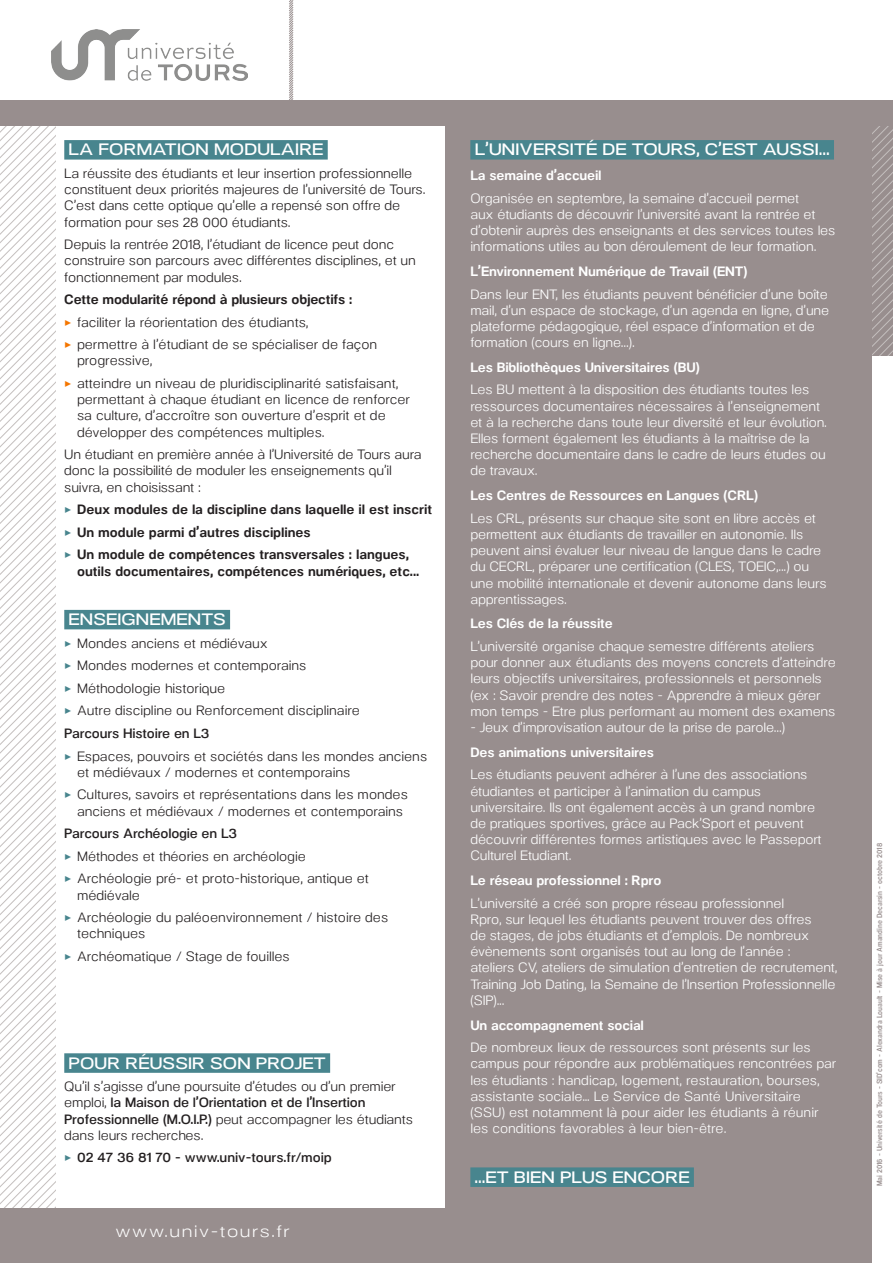
<style>
.page{position:relative;width:893px;height:1263px;background:#fff}
.page>*{position:absolute;margin:0;border:0;box-sizing:border-box;transform-origin:0 0}
.stabilo_Shs{font:600 16.5px "Neo Gram Extended";letter-spacing:.01em;color:#fff}
.t1{font:16.5px "Neo Gram Extended";letter-spacing:.1em;color:#fff}
.Parag_sdt{font:13.5px/16.2px "Neo Gram";letter-spacing:-.01em;color:#fff}
.Parag_sdt-2{font:13.5px/16.2px "Neo Gram";color:#231f20}
.Parag_sdt-3{font:700 13.5px "Neo Gram";letter-spacing:-.01em;color:#fff}
.Parag_sdt-4{font:700 13.5px/16.2px "Neo Gram";color:#231f20}
.Parag_sdt-5{font:600 13.5px "Neo Gram";letter-spacing:-.01em;color:#231f20}
.t2{font:600 7.5px "Neo Gram Condensed";letter-spacing:-.01em;color:#988e8e}
.s1{color:#f47600}
.s2{color:#48858e}
.s3{font-weight:600}
</style>
<div class="page">
<svg style="left:0;top:126px;width:56px;height:1082px"></svg>
<svg style="left:289px;top:0;width:5px;height:100px"></svg>
<svg style="left:872px;top:126px;width:21px;height:230px"></svg>
<div style="left:0;top:1208px;width:447px;height:55px;background:#988e8e"></div>
<div style="left:446px;top:124px;width:426px;height:1139px;background:#988e8e"></div>
<div style="left:0;top:100px;width:893px;height:26px;background:#988e8e"></div>
<img style="left:51px;top:30px;width:196px;height:51px">
<div style="left:64px;top:140px;width:264px;height:20px;background:#48858e"></div>
<div style="left:64px;top:610px;width:166px;height:19px;background:#48858e"></div>
<div style="left:64px;top:1053px;width:266px;height:20px;background:#48858e"></div>
<div style="left:470px;top:140px;width:364px;height:20px;background:#48858e"></div>
<div style="left:470px;top:1167px;width:224px;height:20px;background:#48858e"></div>
<p class="stabilo_Shs" style="left:69px;top:138px;width:256px">LA FORMATION MODULAIRE</p>
<p class="Parag_sdt-2" style="left:64px;top:164px;width:363px">La réussite des étudiants et leur insertion professionnelle constituent deux priorités majeures de l’université de Tours.<br>C’est dans cette optique qu’elle a repensé son offre de formation pour ses 28 000 étudiants.</p>
<p class="Parag_sdt-2" style="left:64px;top:235px;width:353px">Depuis la rentrée 2018, l’étudiant de licence peut donc construire son parcours avec différentes disciplines, et un fonctionnement par modules.</p>
<p class="Parag_sdt-4" style="left:64px;top:290px;width:289px">Cette modularité répond à plusieurs objectifs :</p>
<p class="Parag_sdt-2" style="left:64px;top:313px;width:246px"><span class="s1">✓</span> faciliter la réorientation des étudiants,</p>
<p class="Parag_sdt-2" style="left:77px;top:336px;width:302px;text-indent:-13px"><span class="s1">✓</span> permettre à l’étudiant de se spécialiser de façon progressive,</p>
<p class="Parag_sdt-2" style="left:77px;top:374px;width:334px;text-indent:-13px"><span class="s1">✓</span> atteindre un niveau de pluridisciplinarité satisfaisant, permettant à chaque étudiant en licence de renforcer sa culture, d’accroître son ouverture d’esprit et de développer des compétences multiples.</p>
<p class="Parag_sdt-2" style="left:64px;top:445px;width:359px">Un étudiant en première année à l’Université de Tours aura donc la possibilité de moduler les enseignements qu’il suivra, en choisissant :</p>
<p class="Parag_sdt-4" style="left:64px;top:500px;width:369px"><span class="s2">✓</span> Deux modules de la discipline dans laquelle il est inscrit</p>
<p class="Parag_sdt-4" style="left:64px;top:523px;width:248px"><span class="s2">✓</span> Un module parmi d’autres disciplines</p>
<p class="Parag_sdt-4" style="left:77px;top:546px;width:344px;text-indent:-13px"><span class="s2">✓</span> Un module de compétences transversales : langues, outils documentaires, compétences numériques, etc...</p>
<p class="stabilo_Shs" style="left:69px;top:607px;width:159px">ENSEIGNEMENTS</p>
<p class="Parag_sdt-2" style="left:64px;top:634px;width:205px"><span class="s2">✓</span> Mondes anciens et médiévaux</p>
<p class="Parag_sdt-2" style="left:64px;top:657px;width:244px"><span class="s2">✓</span> Mondes modernes et contemporains</p>
<p class="Parag_sdt-2" style="left:64px;top:679px;width:162px"><span class="s2">✓</span> Méthodologie historique</p>
<p class="Parag_sdt-2" style="left:64px;top:702px;width:297px"><span class="s2">✓</span> Autre discipline ou Renforcement disciplinaire</p>
<p class="Parag_sdt-5" style="left:64px;top:723px;width:147px">Parcours Histoire en L3</p>
<p class="Parag_sdt-2" style="left:77px;top:747px;width:352px;text-indent:-13px"><span class="s2">✓</span> Espaces, pouvoirs et sociétés dans les mondes anciens et médiévaux / modernes et contemporains</p>
<p class="Parag_sdt-2" style="left:64px;top:786px;width:345px;text-align:center"><span class="s2">✓</span> Cultures, savoirs et représentations dans les mondes anciens et médiévaux / modernes et contemporains</p>
<p class="Parag_sdt-5" style="left:64px;top:824px;width:174px">Parcours Archéologie en L3</p>
<p class="Parag_sdt-2" style="left:64px;top:847px;width:243px"><span class="s2">✓</span> Méthodes et théories en archéologie</p>
<p class="Parag_sdt-2" style="left:77px;top:870px;width:293px;text-indent:-13px"><span class="s2">✓</span> Archéologie pré- et proto-historique, antique et médiévale</p>
<p class="Parag_sdt-2" style="left:77px;top:908px;width:313px;text-indent:-13px"><span class="s2">✓</span> Archéologie du paléoenvironnement / histoire des techniques</p>
<p class="Parag_sdt-2" style="left:64px;top:947px;width:227px"><span class="s2">✓</span> Archéomatique / Stage de fouilles</p>
<p class="stabilo_Shs" style="left:69px;top:1051px;width:259px">POUR RÉUSSIR SON PROJET</p>
<p class="Parag_sdt-2" style="left:64px;top:1077px;width:350px">Qu’il s’agisse d’une poursuite d’études ou d’un premier emploi, <span class="s3">la Maison de l’Orientation et de l’Insertion Professionnelle (M.O.I.P.)</span> peut accompagner les étudiants dans leurs recherches.</p>
<p class="Parag_sdt-5" style="left:64px;top:1148px;width:269px"><span class="s2">✓</span> 02 47 36 81 70 - www.univ-tours.fr/moip</p>
<p class="t1" style="left:115px;top:1219px;width:175px">www.univ-tours.fr</p>
<p class="stabilo_Shs" style="left:475px;top:138px;width:357px">L’UNIVERSITÉ DE TOURS, C’EST AUSSI...</p>
<p class="Parag_sdt-3" style="left:470px;top:165px;width:133px">La semaine d’accueil</p>
<p class="Parag_sdt" style="left:470px;top:189px;width:367px">Organisée en septembre, la semaine d’accueil permet<br>aux étudiants de découvrir l’université avant la rentrée et d’obtenir auprès des enseignants et des services toutes les informations utiles au bon déroulement de leur formation.</p>
<p class="Parag_sdt-3" style="left:470px;top:261px;width:279px">L’Environnement Numérique de Travail (ENT)</p>
<p class="Parag_sdt" style="left:470px;top:285px;width:360px">Dans leur ENT, les étudiants peuvent bénéficier d’une boîte mail, d’un espace de stockage, d’un agenda en ligne, d’une plateforme pédagogique, réel espace d’information et de formation (cours en ligne...).</p>
<p class="Parag_sdt-3" style="left:470px;top:357px;width:231px">Les Bibliothèques Universitaires (BU)</p>
<p class="Parag_sdt" style="left:470px;top:381px;width:358px">Les BU mettent à la disposition des étudiants toutes les ressources documentaires nécessaires à l’enseignement et à la recherche dans toute leur diversité et leur évolution.<br>Elles forment également les étudiants à la maîtrise de la recherche documentaire dans le cadre de leurs études ou de travaux.</p>
<p class="Parag_sdt-3" style="left:470px;top:485px;width:289px">Les Centres de Ressources en Langues (CRL)</p>
<p class="Parag_sdt" style="left:470px;top:509px;width:358px">Les CRL, présents sur chaque site sont en libre accès et permettent aux étudiants de travailler en autonomie. Ils peuvent ainsi évaluer leur niveau de langue dans le cadre du CECRL, préparer une certification (CLES, TOEIC,...) ou une mobilité internationale et devenir autonome dans leurs apprentissages.</p>
<p class="Parag_sdt-3" style="left:470px;top:614px;width:144px">Les Clés de la réussite</p>
<p class="Parag_sdt" style="left:470px;top:637px;width:367px">L’université organise chaque semestre différents ateliers pour donner aux étudiants des moyens concrets d’atteindre leurs objectifs universitaires, professionnels et personnels (ex : Savoir prendre des notes - Apprendre à mieux gérer mon temps - Etre plus performant au moment des examens</p>
<p class="Parag_sdt" style="left:470px;top:718px;width:316px">- Jeux d’improvisation autour de la prise de parole...)</p>
<p class="Parag_sdt-3" style="left:470px;top:742px;width:185px">Des animations universitaires</p>
<p class="Parag_sdt" style="left:470px;top:766px;width:353px">Les étudiants peuvent adhérer à l’une des associations étudiantes et participer à l’animation du campus universitaire. Ils ont également accès à un grand nombre de pratiques sportives, grâce au Pack’Sport et peuvent découvrir différentes formes artistiques avec le Passeport Culturel Etudiant.</p>
<p class="Parag_sdt-3" style="left:470px;top:870px;width:192px">Le réseau professionnel : Rpro</p>
<p class="Parag_sdt" style="left:470px;top:894px;width:369px">L’université a créé son propre réseau professionnel<br>Rpro, sur lequel les étudiants peuvent trouver des offres<br>de stages, de jobs étudiants et d’emplois. De nombreux évènements sont organisés tout au long de l’année : ateliers CV, ateliers de simulation d’entretien de recrutement, Training Job Dating, la Semaine de l’Insertion Professionnelle (SIP)...</p>
<p class="Parag_sdt-3" style="left:470px;top:1015px;width:175px">Un accompagnement social</p>
<p class="Parag_sdt" style="left:470px;top:1038px;width:367px">De nombreux lieux de ressources sont présents sur les campus pour répondre aux problématiques rencontrées par les étudiants : handicap, logement, restauration, bourses, assistante sociale… Le Service de Santé Universitaire (SSU) est notamment là pour aider les étudiants à réunir les conditions favorables à leur bien-être.</p>
<p class="stabilo_Shs" style="left:475px;top:1165px;width:216px">...ET BIEN PLUS ENCORE</p>
<p class="t2" style="left:874px;top:1186px;width:345px;rotate:-90deg">Mai 2016 - Université de Tours - SID’com - Alexandra Louault - Mise à jour Amandine Decarsin - octobre 2018</p>
</div>
